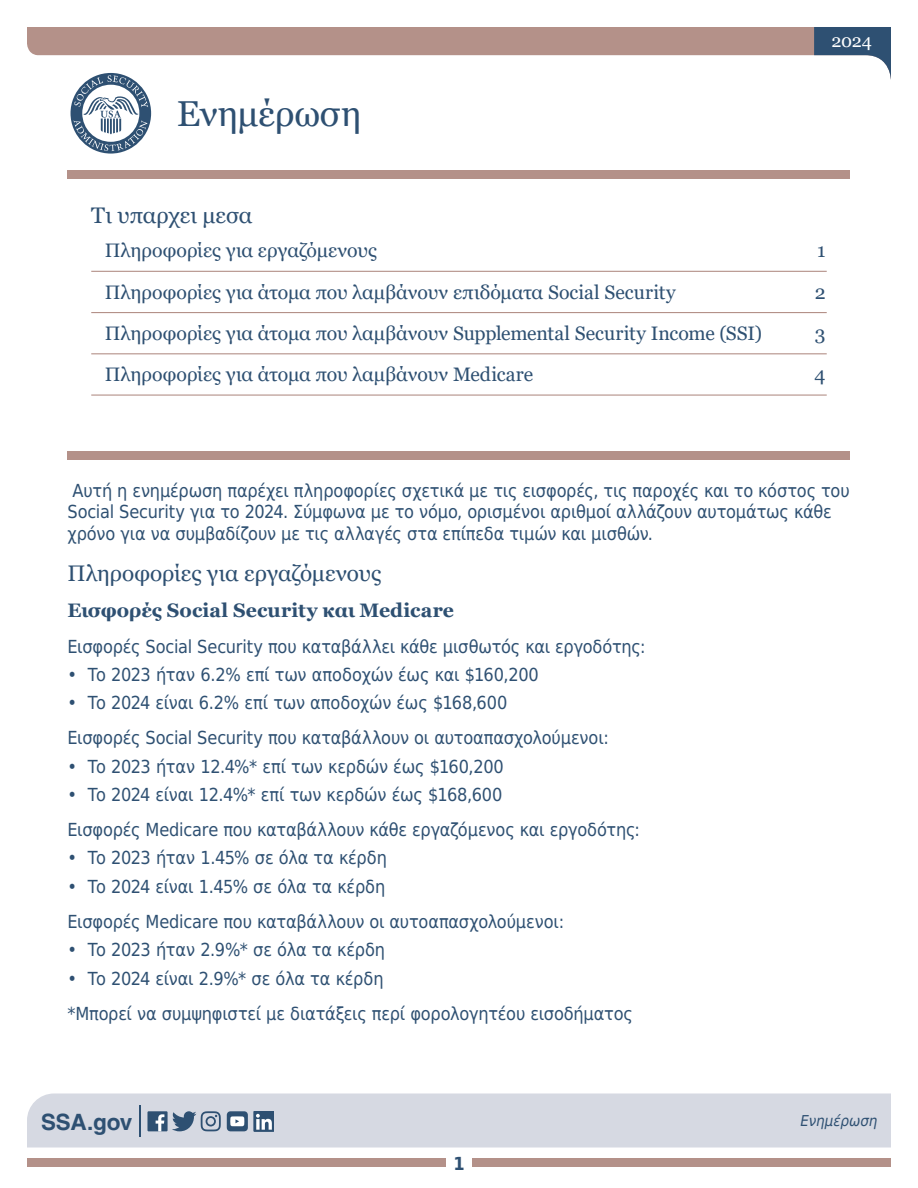
<style>
.page{position:relative;width:918px;height:1188px;background:#fff}
.page>*{position:absolute;margin:0;border:0;box-sizing:border-box;transform-origin:0 0}
.t1{font:36px "Georgia";letter-spacing:-.005em;color:#2e5072}
.t2{font:22.5px "Georgia";letter-spacing:-.005em;color:#2e5072}
.t3{font:700 22.5px "Helvetica";letter-spacing:-.015em;color:#2e5072}
.t4{font:19.5px "Georgia";color:#2e5072}
.t5{font:700 19.5px "Georgia";color:#2e5072}
.t6{font:18px/21.6px "DejaVu Sans Condensed";letter-spacing:-.01em;color:#2e5072}
.t7{font:18px "Georgia";color:#fff}
.t8{font:700 18px "DejaVu Sans Condensed";color:#2e5072}
.t9{font:italic 15px "DejaVu Sans Condensed";color:#2e5072}
</style>
<div class="page">
<div style="left:27px;top:1159px;width:419px;height:8px;background:#b49189"></div>
<div style="left:472px;top:1159px;width:419px;height:8px;background:#b49189"></div>
<div style="left:27px;top:1094px;width:864px;height:54px;background:#d6d9e2"></div>
<hr style="left:139px;top:1105px;width:2px;height:32px;background:#2e5072">
<div style="left:68px;top:171px;width:782px;height:8px;background:#b49189"></div>
<div style="left:27px;top:27px;width:787px;height:29px;background:#b49189"></div>
<svg style="left:814px;top:27px;width:77px;height:53px"></svg>
<div style="left:68px;top:452px;width:782px;height:8px;background:#b49189"></div>
<hr style="left:91px;top:271px;width:736px;height:1px;background:#b49189">
<hr style="left:91px;top:312px;width:736px;height:1px;background:#b49189">
<hr style="left:91px;top:353px;width:736px;height:1px;background:#b49189">
<hr style="left:91px;top:395px;width:736px;height:1px;background:#b49189">
<svg style="left:68px;top:70px;width:86px;height:87px"></svg>
<div style="left:71px;top:73px;width:80px;height:81px;background:#2e5072;border-radius:50%"></div>
<svg style="left:74px;top:75px;width:74px;height:76px"></svg>
<div style="left:147px;top:1111px;width:21px;height:20px;background:#2e5072"></div>
<svg style="left:156px;top:1114px;width:8px;height:17px"></svg>
<svg style="left:172px;top:1111px;width:49px;height:20px"></svg>
<svg style="left:227px;top:1111px;width:21px;height:20px"></svg>
<div style="left:254px;top:1111px;width:20px;height:20px;background:#2e5072"></div>
<svg style="left:256px;top:1114px;width:16px;height:16px"></svg>
<h1 class="t1" style="left:177px;top:92px;width:186px">Ενημέρωση</h1>
<h1 class="t7" style="left:831px;top:30px;width:42px">2024</h1>
<h2 class="t2" style="left:91px;top:201px;width:163px">Τι υπαρχει μεσα</h2>
<p class="t4" style="left:105px;top:239px;width:274px">Πληροφορίες για εργαζόμενους</p>
<p class="t4" style="left:817px;top:239px;width:10px">1</p>
<p class="t4" style="left:105px;top:280px;width:572px">Πληροφορίες για άτομα που λαμβάνουν επιδόματα Social Security</p>
<p class="t4" style="left:815px;top:280px;width:12px">2</p>
<p class="t4" style="left:105px;top:321px;width:659px">Πληροφορίες για άτομα που λαμβάνουν Supplemental Security Income (SSI)</p>
<p class="t4" style="left:815px;top:321px;width:12px">3</p>
<p class="t4" style="left:105px;top:362px;width:430px">Πληροφορίες για άτομα που λαμβάνουν Medicare</p>
<p class="t4" style="left:815px;top:362px;width:13px">4</p>
<p class="t6" style="left:68px;top:479px;width:784px">Αυτή η ενημέρωση παρέχει πληροφορίες σχετικά με τις εισφορές, τις παροχές και το κόστος του<br>Social Security για το 2024. Σύμφωνα με το νόμο, ορισμένοι αριθμοί αλλάζουν αυτομάτως κάθε χρόνο για να συμβαδίζουν με τις αλλαγές στα επίπεδα τιμών και μισθών.</p>
<h2 class="t2" style="left:68px;top:559px;width:315px">Πληροφορίες για εργαζόμενους</h2>
<h3 class="t5" style="left:68px;top:598px;width:388px">Εισφορές Social Security και Medicare</h3>
<p class="t6" style="left:68px;top:635px;width:579px">Εισφορές Social Security που καταβάλλει κάθε μισθωτός και εργοδότης:</p>
<p class="t6" style="left:68px;top:663px;width:473px">• Το 2023 ήταν 6.2% επί των αποδοχών έως και $160,200</p>
<p class="t6" style="left:68px;top:692px;width:441px">• Το 2024 είναι 6.2% επί των αποδοχών έως $168,600</p>
<p class="t6" style="left:68px;top:727px;width:543px">Εισφορές Social Security που καταβάλλουν οι αυτοαπασχολούμενοι:</p>
<p class="t6" style="left:68px;top:755px;width:438px">• Το 2023 ήταν 12.4%* επί των κερδών έως $160,200</p>
<p class="t6" style="left:68px;top:783px;width:436px">• Το 2024 είναι 12.4%* επί των κερδών έως $168,600</p>
<p class="t6" style="left:68px;top:819px;width:574px">Εισφορές Medicare που καταβάλλουν κάθε εργαζόμενος και εργοδότης:</p>
<p class="t6" style="left:68px;top:847px;width:321px">• Το 2023 ήταν 1.45% σε όλα τα κέρδη</p>
<p class="t6" style="left:68px;top:875px;width:319px">• Το 2024 είναι 1.45% σε όλα τα κέρδη</p>
<p class="t6" style="left:68px;top:910px;width:498px">Εισφορές Medicare που καταβάλλουν οι αυτοαπασχολούμενοι:</p>
<p class="t6" style="left:68px;top:939px;width:319px">• Το 2023 ήταν 2.9%* σε όλα τα κέρδη</p>
<p class="t6" style="left:68px;top:967px;width:318px">• Το 2024 είναι 2.9%* σε όλα τα κέρδη</p>
<p class="t6" style="left:68px;top:1002px;width:567px">*Μπορεί να συμψηφιστεί με διατάξεις περί φορολογητέου εισοδήματος</p>
<p class="t3" style="left:41px;top:1108px;width:93px">SSA.gov</p>
<p class="t8" style="left:453px;top:1148px;width:13px">1</p>
<p class="t9" style="left:801px;top:1110px;width:78px">Ενημέρωση</p>
</div>
